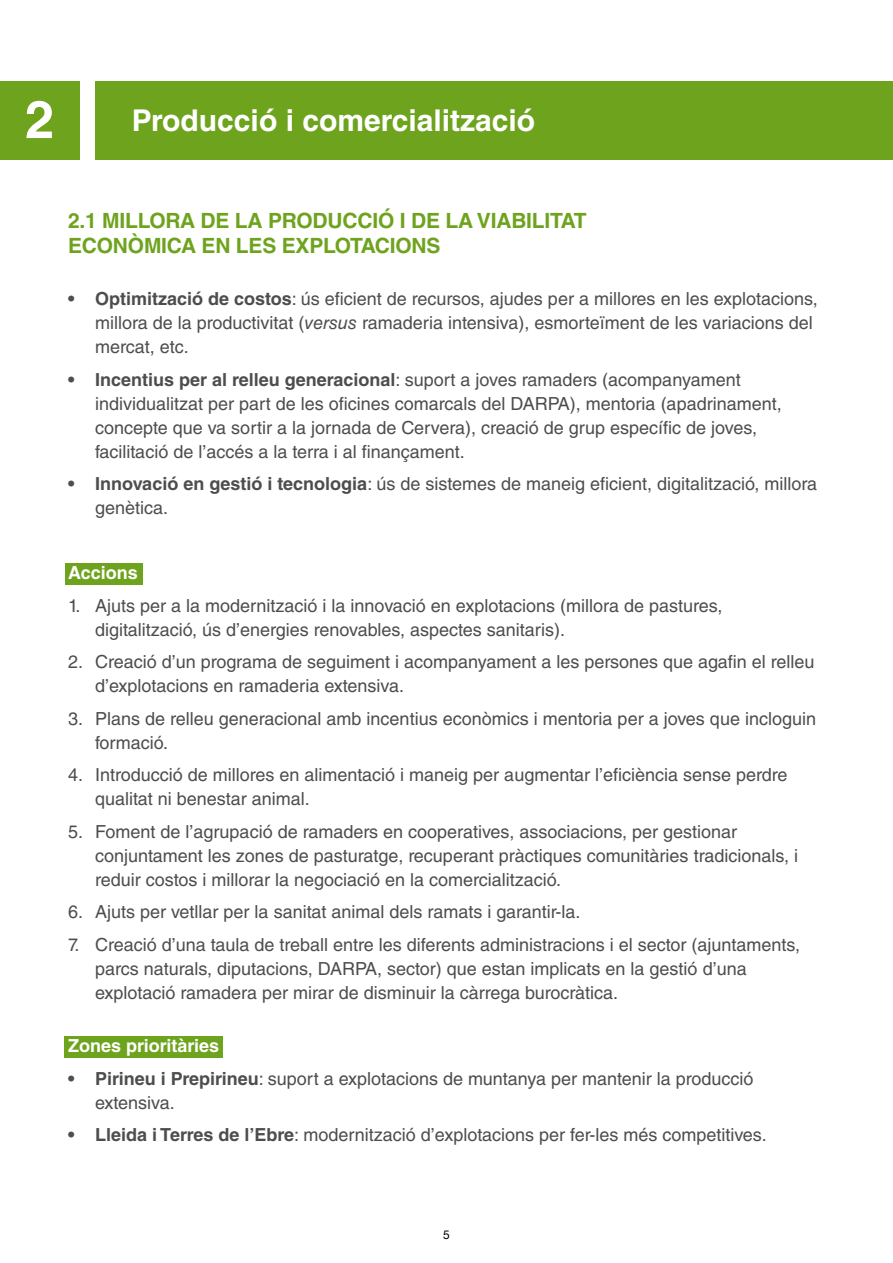
<style>
.page{position:relative;width:893px;height:1263px;background:#fff}
.page>*{position:absolute;margin:0;border:0;box-sizing:border-box;transform-origin:0 0}
.Números_secció{font:700 52.5px "Helvetica LT Std";color:#fff}
.Seccions_H2{font:700 30px "Helvetica LT Std";color:#fff}
.Subseccions_H3{font:700 21px/25.2px "Helvetica LT Std";letter-spacing:-.01em;color:#6ea31e}
.Text_seguit_P{font:18px/24px "Helvetica LT Std";color:#4d4d4d}
.Text_seguit_P-2{font:700 18px "Helvetica LT Std";color:#fff}
.t1{font:12px "Helvetica Neue";color:#000}
.s1{font-weight:700}
.s2{font-style:italic}
</style>
<div class="page">
<div style="left:65px;top:563px;width:78px;height:22px;background:#6ea31e"></div>
<div style="left:65px;top:1036px;width:158px;height:22px;background:#6ea31e"></div>
<div style="left:95px;top:81px;width:798px;height:78px;background:#6ea31e"></div>
<div style="left:0;top:81px;width:79px;height:78px;background:#6ea31e"></div>
<p class="Números_secció" style="left:25px;top:88px;width:31px">2</p>
<h2 class="Seccions_H2" style="left:132px;top:102px;width:405px">Producció i comercialització</h2>
<h3 class="Subseccions_H3" style="left:68px;top:207px;width:520px">2.1 MILLORA DE LA PRODUCCIÓ I DE LA VIABILITAT<br>ECONÒMICA EN LES EXPLOTACIONS</h3>
<p class="Text_seguit_P" style="left:95px;top:287px;width:724px;text-indent:-27px"><span class="s1">• Optimització de costos</span>: ús eficient de recursos, ajudes per a millores en les explotacions, millora de la productivitat (<span class="s2">versus</span> ramaderia intensiva), esmorteïment de les variacions del mercat, etc.</p>
<p class="Text_seguit_P" style="left:95px;top:367px;width:688px;text-indent:-27px"><span class="s1">• Incentius per al relleu generacional</span>: suport a joves ramaders (acompanyament individualitzat per part de les oficines comarcals del DARPA), mentoria (apadrinament, concepte que va sortir a la jornada de Cervera), creació de grup específic de joves, facilitació de l’accés a la terra i al finançament.</p>
<p class="Text_seguit_P" style="left:95px;top:472px;width:724px;text-indent:-27px"><span class="s1">• Innovació en gestió i tecnologia</span>: ús de sistemes de maneig eficient, digitalització, millora genètica.</p>
<p class="Text_seguit_P-2" style="left:68px;top:562px;width:71px">Accions</p>
<p class="Text_seguit_P" style="left:95px;top:593px;width:629px;text-indent:-27px">1. Ajuts per a la modernització i la innovació en explotacions (millora de pastures, digitalització, ús d’energies renovables, aspectes sanitaris).</p>
<p class="Text_seguit_P" style="left:95px;top:650px;width:721px;text-indent:-27px">2. Creació d’un programa de seguiment i acompanyament a les persones que agafin el relleu d’explotacions en ramaderia extensiva.</p>
<p class="Text_seguit_P" style="left:95px;top:706px;width:722px;text-indent:-27px">3. Plans de relleu generacional amb incentius econòmics i mentoria per a joves que incloguin formació.</p>
<p class="Text_seguit_P" style="left:95px;top:763px;width:694px;text-indent:-27px">4. Introducció de millores en alimentació i maneig per augmentar l’eficiència sense perdre qualitat ni benestar animal.</p>
<p class="Text_seguit_P" style="left:95px;top:819px;width:705px;text-indent:-27px">5. Foment de l’agrupació de ramaders en cooperatives, associacions, per gestionar conjuntament les zones de pasturatge, recuperant pràctiques comunitàries tradicionals, i reduir costos i millorar la negociació en la comercialització.</p>
<p class="Text_seguit_P" style="left:68px;top:900px;width:514px">6. Ajuts per vetllar per la sanitat animal dels ramats i garantir-la.</p>
<p class="Text_seguit_P" style="left:95px;top:932px;width:707px;text-indent:-27px">7. Creació d’una taula de treball entre les diferents administracions i el sector (ajuntaments, parcs naturals, diputacions, DARPA, sector) que estan implicats en la gestió d’una explotació ramadera per mirar de disminuir la càrrega burocràtica.</p>
<p class="Text_seguit_P-2" style="left:68px;top:1035px;width:153px">Zones prioritàries</p>
<p class="Text_seguit_P" style="left:95px;top:1066px;width:660px;text-indent:-27px"><span class="s1">• Pirineu i Prepirineu</span>: suport a explotacions de muntanya per mantenir la producció extensiva.</p>
<p class="Text_seguit_P" style="left:68px;top:1123px;width:700px"><span class="s1">• Lleida i Terres de l’Ebre</span>: modernització d’explotacions per fer-les més competitives.</p>
<p class="t1" style="left:443px;top:1226px;width:8px">5</p>
</div>
